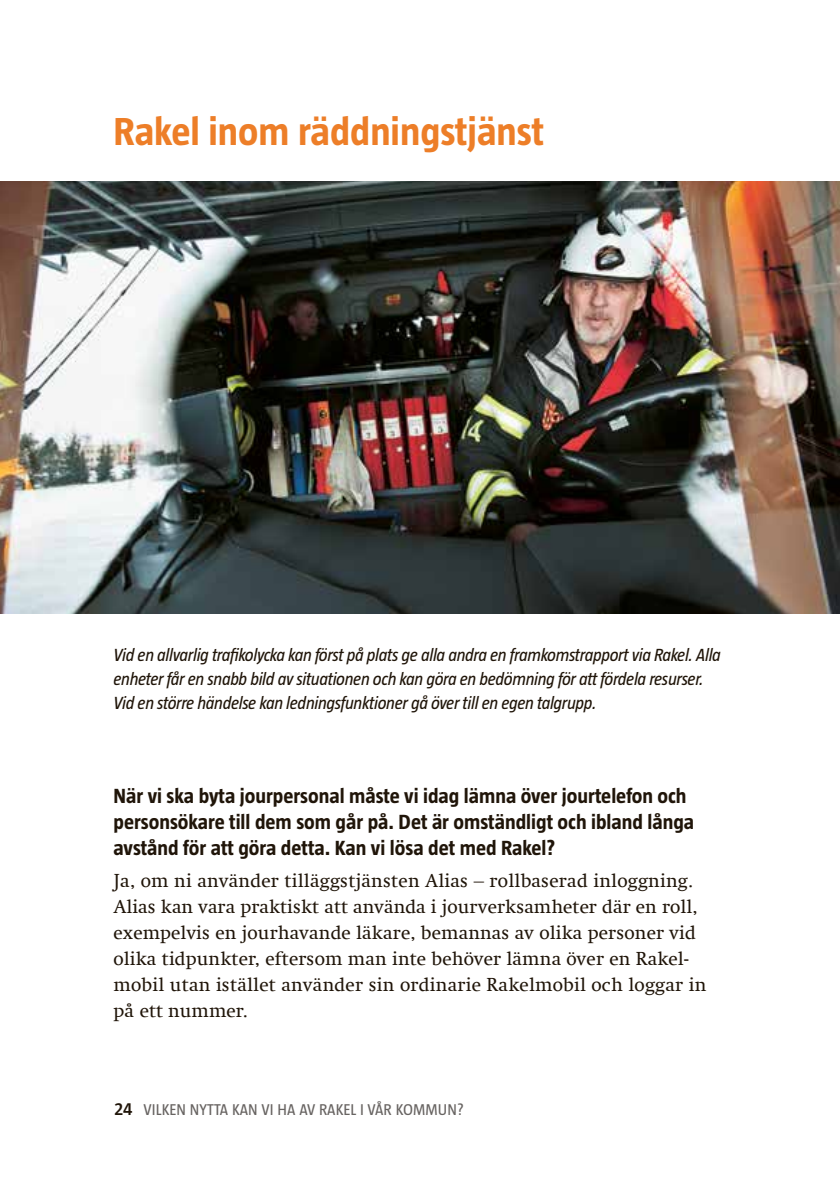
<style>
.page{position:relative;width:840px;height:1191px;background:#fff}
.page>*{position:absolute;margin:0;border:0;box-sizing:border-box;transform-origin:0 0}
.t1{font:700 40px "Taz";color:#ed7e28}
.t2{font:700 21px/26px "Taz";color:#201509}
.t3{font:19px/26px "Swift Com";letter-spacing:.005em;color:#201509}
.t4{font:italic 18px/24px "Taz";letter-spacing:-.02em;color:#201509}
.t5{font:16px "Taz";letter-spacing:.01em;color:#686462}
.s1{font-weight:600;font-size:18px;color:#201509}
</style>
<div class="page">
<img style="left:0;top:181px;width:839px;height:433px">
<h1 class="t1" style="left:113px;top:109px;width:432px">Rakel inom räddningstjänst</h1>
<p class="t4" style="left:113px;top:642px;width:608px">Vid en allvarlig trafikolycka kan först på plats ge alla andra en framkomstrapport via Rakel. Alla enheter får en snabb bild av situationen och kan göra en bedömning för att fördela resurser.<br>Vid en större händelse kan ledningsfunktioner gå över till en egen talgrupp.</p>
<p class="t2" style="left:113px;top:782px;width:582px">När vi ska byta jourpersonal måste vi idag lämna över jourtelefon och personsökare till dem som går på. Det är omständligt och ibland långa avstånd för att göra detta. Kan vi lösa det med Rakel?</p>
<p class="t3" style="left:113px;top:867px;width:594px">Ja, om ni använder tilläggstjänsten Alias – rollbaserad inloggning.<br>Alias kan vara praktiskt att använda i jourverksamheter där en roll, exempelvis en jourhavande läkare, bemannas av olika personer vid olika tidpunkter, eftersom man inte behöver lämna över en Rakel&shy;mobil utan istället använder sin ordinarie Rakelmobil och loggar in på ett nummer.</p>
<p class="t5" style="left:114px;top:1100px;width:351px"><span class="s1">24</span> VILKEN NYTTA KAN VI HA AV RAKEL I VÅR KOMMUN?</p>
</div>
